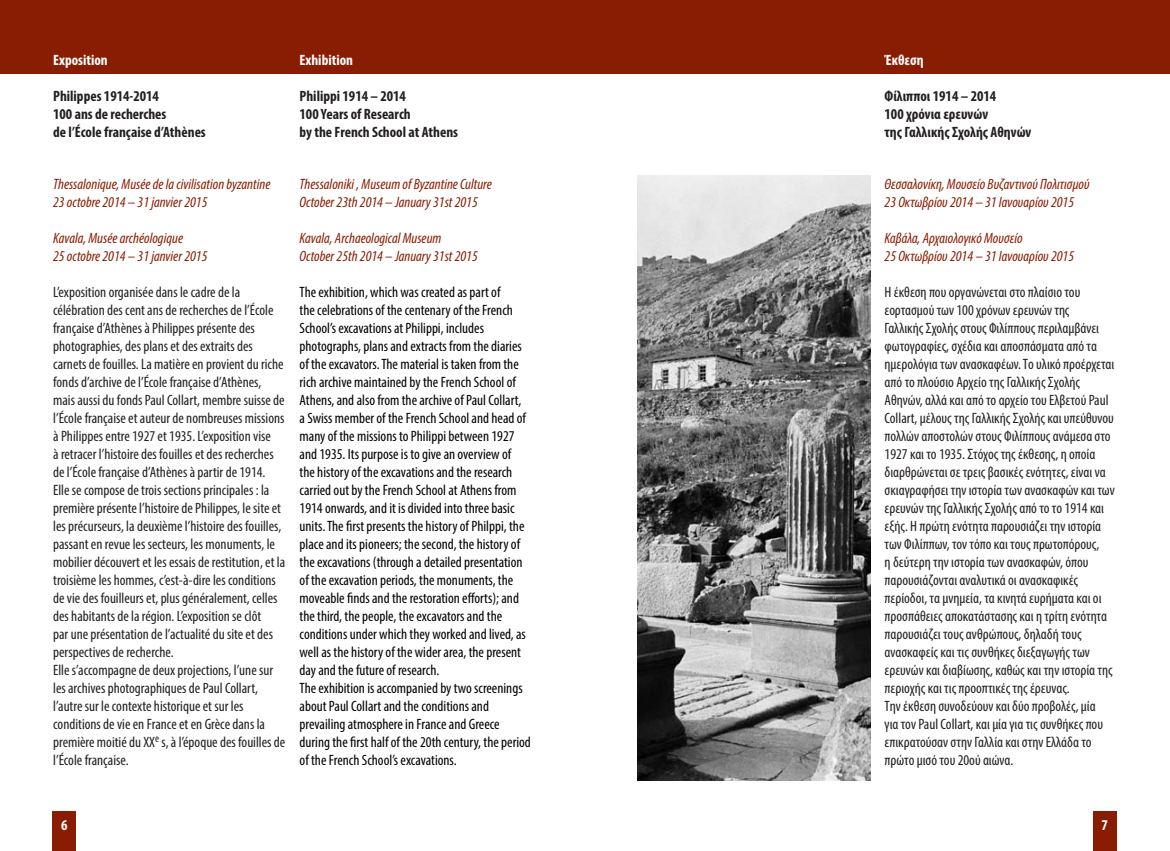
<style>
.page{position:relative;width:1170px;height:851px;background:#fff}
.page>*{position:absolute;margin:0;border:0;box-sizing:border-box;transform-origin:0 0}
.Flesh-F{font:condensed 15px/18px "Myriad Pro";color:#231f20}
.Flesh-E{font:condensed 15px/18px "Myriad Pro";color:#000}
.Flesh-G{font:condensed 15px/18px "Myriad Pro";color:#231f20}
.titles{font:700 condensed 15px/18px "Myriad Pro";color:#231f20}
.Flesh-G-2{font:italic condensed 15px "Myriad Pro";color:#891d02}
.Flesh-E-2{font:italic condensed 15px "Myriad Pro";color:#891d02}
.Flesh-F-2{font:italic condensed 15px "Myriad Pro";color:#891d02}
.titles-2{font:700 condensed 15px "Myriad Pro";color:#fff}
</style>
<div class="page">
<div style="left:52px;top:811px;width:24px;height:39px;background:#891d02"></div>
<div style="left:1092px;top:811px;width:24px;height:39px;background:#891d02"></div>
<div style="left:0;top:0;width:1169px;height:74px;background:#891d02"></div>
<img style="left:637px;top:176px;width:233px;height:604px">
<p class="titles-2" style="left:53px;top:51px;width:56px">Exposition</p>
<p class="titles" style="left:53px;top:87px;width:107px">Philippes 1914-2014</p>
<p class="titles" style="left:53px;top:105px;width:154px">100 ans de recherches<br>de l’École française d’Athènes</p>
<p class="titles-2" style="left:299px;top:51px;width:55px">Exhibition</p>
<p class="titles" style="left:299px;top:87px;width:108px">Philippi 1914 – 2014</p>
<p class="titles" style="left:299px;top:105px;width:160px">100 Years of Research<br>by the French School at Athens</p>
<p class="Flesh-F-2" style="left:53px;top:174px;width:219px">Thessalonique, Musée de la civilisation byzantine</p>
<p class="Flesh-F-2" style="left:53px;top:192px;width:156px">23 octobre 2014 – 31 janvier 2015</p>
<p class="Flesh-F-2" style="left:53px;top:228px;width:131px">Kavala, Musée archéologique</p>
<p class="Flesh-F-2" style="left:53px;top:246px;width:156px">25 octobre 2014 – 31 janvier 2015</p>
<p class="Flesh-F" style="left:53px;top:282px;width:233px">L’exposition organisée dans le cadre de la célébration des cent ans de recherches de l’École française d’Athènes à Philippes présente des photographies, des plans et des extraits des carnets de fouilles. La matière en provient du riche fonds d’archive de l’École française d’Athènes, mais aussi du fonds Paul Collart, membre suisse de l’École française et auteur de nombreuses missions à Philippes entre 1927 et 1935. L’exposition vise<br>à retracer l’histoire des fouilles et des recherches de l’École française d’Athènes à partir de 1914.<br>Elle se compose de trois sections principales : la première présente l’histoire de Philippes, le site et les précurseurs, la deuxième l’histoire des fouilles, passant en revue les secteurs, les monuments, le mobilier découvert et les essais de restitution, et la troisième les hommes, c’est-à-dire les conditions de vie des fouilleurs et, plus généralement, celles des habitants de la région. L’exposition se clôt<br>par une présentation de l’actualité du site et des perspectives de recherche.</p>
<p class="Flesh-F" style="left:53px;top:660px;width:234px">Εlle s’accompagne de deux projections, l’une sur les archives photographiques de Paul Collart, l’autre sur le contexte historique et sur les conditions de vie en France et en Grèce dans la première moitié du XX<sup>e</sup> s, à l’époque des fouilles de l’École française.</p>
<p class="Flesh-E-2" style="left:299px;top:174px;width:194px">Thessaloniki , Museum of Byzantine Culture</p>
<p class="Flesh-E-2" style="left:299px;top:192px;width:180px">October 23th 2014 – January 31st 2015</p>
<p class="Flesh-E-2" style="left:299px;top:228px;width:143px">Kavala, Archaeological Museum</p>
<p class="Flesh-E-2" style="left:299px;top:246px;width:180px">October 25th 2014 – January 31st 2015</p>
<p class="Flesh-E" style="left:299px;top:282px;width:228px">The exhibition, which was created as part of<br>the celebrations of the centenary of the French School’s excavations at Philippi, includes photographs, plans and extracts from the diaries of the excavators. The material is taken from the rich archive maintained by the French School of Athens, and also from the archive of Paul Collart, a Swiss member of the French School and head of many of the missions to Philippi between 1927 and 1935. Its purpose is to give an overview of the history of the excavations and the research carried out by the French School at Athens from 1914 onwards, and it is divided into three basic units. The first presents the history of Philppi, the place and its pioneers; the second, the history of the excavations (through a detailed presentation of the excavation periods, the monuments, the moveable finds and the restoration efforts); and the third, the people, the excavators and the conditions under which they worked and lived, as well as the history of the wider area, the present day and the future of research.</p>
<p class="Flesh-E" style="left:299px;top:678px;width:233px">The exhibition is accompanied by two screenings about Paul Collart and the conditions and prevailing atmosphere in France and Greece during the first half of the 20th century, the period of the French School’s excavations.</p>
<p class="titles-2" style="left:884px;top:51px;width:40px">Έκθεση</p>
<p class="titles" style="left:884px;top:87px;width:113px">Φίλιπποι 1914 – 2014</p>
<p class="titles" style="left:884px;top:105px;width:148px">100 χρόνια ερευνών<br>της Γαλλικής Σχολής Αθηνών</p>
<p class="Flesh-G-2" style="left:884px;top:174px;width:206px">Θεσσαλονίκη, Μουσείο Βυζαντινού Πολιτισμού</p>
<p class="Flesh-G-2" style="left:884px;top:192px;width:191px">23 Οκτωβρίου 2014 – 31 Ιανουαρίου 2015</p>
<p class="Flesh-G-2" style="left:884px;top:228px;width:139px">Καβάλα, Αρχαιολογικό Μουσείο</p>
<p class="Flesh-G-2" style="left:884px;top:246px;width:191px">25 Οκτωβρίου 2014 – 31 Ιανουαρίου 2015</p>
<p class="Flesh-G" style="left:884px;top:282px;width:232px">Η έκθεση που οργανώνεται στο πλαίσιο του εορτασμού των 100 χρόνων ερευνών της<br>Γαλλικής Σχολής στους Φιλίππους περιλαμβάνει φωτογραφίες, σχέδια και αποσπάσματα από τα ημερολόγια των ανασκαφέων. Το υλικό προέρχεται από το πλούσιο Αρχείο της Γαλλικής Σχολής Αθηνών, αλλά και από το αρχείο του Ελβετού Paul Collart, μέλους της Γαλλικής Σχολής και υπεύθυνου πολλών αποστολών στους Φιλίππους ανάμεσα στο 1927 και το 1935. Στόχος της έκθεσης, η οποία διαρθρώνεται σε τρεις βασικές ενότητες, είναι να σκιαγραφήσει την ιστορία των ανασκαφών και των ερευνών της Γαλλικής Σχολής από το το 1914 και εξής. Η πρώτη ενότητα παρουσιάζει την ιστορία των Φιλίππων, τον τόπο και τους πρωτοπόρους,<br>η δεύτερη την ιστορία των ανασκαφών, όπου παρουσιάζονται αναλυτικά οι ανασκαφικές περίοδοι, τα μνημεία, τα κινητά ευρήματα και οι προσπάθειες αποκατάστασης και η τρίτη ενότητα παρουσιάζει τους ανθρώπους, δηλαδή τους ανασκαφείς και τις συνθήκες διεξαγωγής των ερευνών και διαβίωσης, καθώς και την ιστορία της περιοχής και τις προοπτικές της έρευνας.</p>
<p class="Flesh-G" style="left:884px;top:696px;width:220px">Την έκθεση συνοδεύουν και δύο προβολές, μία για τον Paul Collart, και μία για τις συνθήκες που επικρατούσαν στην Γαλλία και στην Ελλάδα το πρώτο μισό του 20ού αιώνα.</p>
<p class="titles-2" style="left:61px;top:815px;width:8px">6</p>
<p class="titles-2" style="left:1101px;top:815px;width:8px">7</p>
</div>
